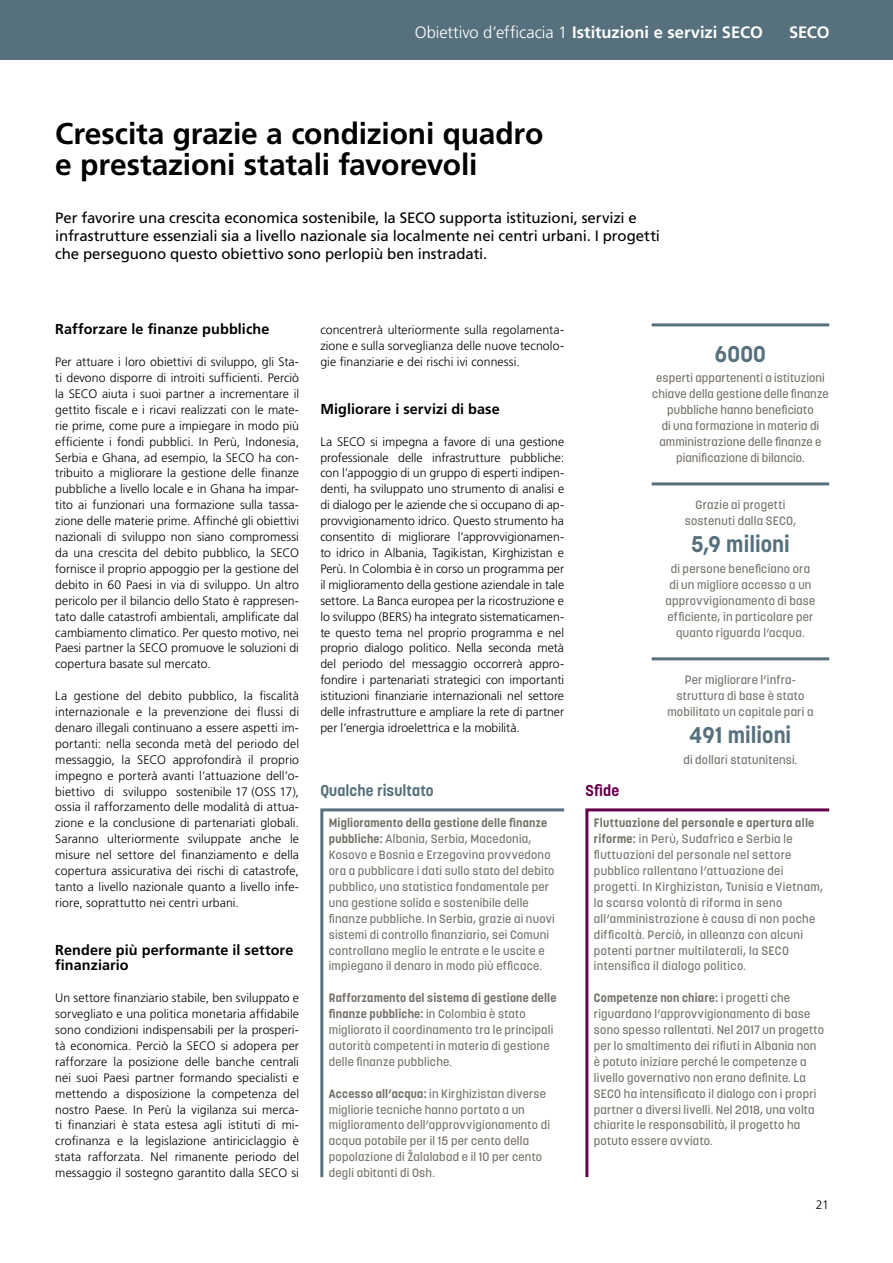
<style>
.page{position:relative;width:893px;height:1263px;background:#fff}
.page>*{position:absolute;margin:0;border:0;box-sizing:border-box;transform-origin:0 0}
._7_Haupttitel{font:700 30px/31.8px "Frutiger LT Pro";letter-spacing:-.005em;color:#000}
._9_Big{font:700 22.5px "Korolev";letter-spacing:.005em;color:#56717d}
._2_Kapitel_Bold{font:700 16.5px "Frutiger LT Pro";color:#fff}
._9_Titel_Kasten{font:700 15.6px "Korolev";letter-spacing:.005em;color:#56717d}
._9_Titel_Kasten-2{font:700 15.6px "Korolev";color:#67004b}
._4_Lauf_Lead_9_5pt{font:15px/18px "Frutiger LT Pro";letter-spacing:-.01em;color:#000}
._8_Zwischentitel_10p{font:700 14.4px/15.9px "Frutiger LT Pro";letter-spacing:.005em;color:#000}
._1_Lauftext_9pt{font:300 12.3px/15.9px "Frutiger LT Pro";letter-spacing:.005em;color:#000;text-align:justify}
._8_Kasten_Ausblick_r{font:500 12px/15.9px "Korolev";letter-spacing:.02em;color:#757068}
._8_Small{font:500 12px/15.9px "Korolev";letter-spacing:.015em;color:#757068;text-align:center}
._9_Big-2{font:500 12px/15.9px "Korolev";letter-spacing:.02em;color:#757068;text-align:center}
.s1{font-weight:300}
.s2{font-weight:700}
</style>
<div class="page">
<div style="left:0;top:0;width:893px;height:60px;background:#56717d"></div>
<svg style="left:320px;top:808px;width:245px;height:370px"></svg>
<svg style="left:585px;top:808px;width:245px;height:370px"></svg>
<hr style="left:652px;top:323px;width:177px;height:3px;background:#56717d">
<hr style="left:652px;top:482px;width:177px;height:3px;background:#56717d">
<hr style="left:652px;top:657px;width:177px;height:3px;background:#56717d">
<p class="_2_Kapitel_Bold" style="left:415px;top:22px;width:350px"><span class="s1">Obiettivo d’efficacia 1</span> Istituzioni e servizi SECO</p>
<h3 class="_2_Kapitel_Bold" style="left:789px;top:22px;width:42px">SECO</h3>
<p class="_7_Haupttitel" style="left:55px;top:117px;width:490px">Crescita grazie a condizioni quadro e prestazioni statali favorevoli</p>
<p class="_4_Lauf_Lead_9_5pt" style="left:55px;top:209px;width:606px">Per favorire una crescita economica sostenibile, la SECO supporta istituzioni, servizi e infrastrutture essenziali sia a livello nazionale sia localmente nei centri urbani. I progetti che perseguono questo obiettivo sono perlopiù ben instradati.</p>
<p class="_8_Zwischentitel_10p" style="left:55px;top:321px;width:216px">Rafforzare le finanze pubbliche</p>
<p class="_1_Lauftext_9pt" style="left:55px;top:354px;width:245px">Per attuare i loro obiettivi di sviluppo, gli Sta&shy;ti devono disporre di introiti sufficienti. Perciò la SECO aiuta i suoi partner a incrementare il gettito fiscale e i ricavi realizzati con le mate&shy;rie prime, come pure a impiegare in modo più efficiente i fondi pubblici. In Perù, Indonesia, Serbia e Ghana, ad esempio, la SECO ha con&shy;tribuito a migliorare la gestione delle finanze pubbliche a livello locale e in Ghana ha impar&shy;tito ai funzionari una formazione sulla tassa&shy;zione delle materie prime. Affinché gli obiettivi nazionali di sviluppo non siano compromessi da una crescita del debito pubblico, la SECO fornisce il proprio appoggio per la gestione del debito in 60 Paesi in via di sviluppo. Un altro pericolo per il bilancio dello Stato è rappresen&shy;tato dalle catastrofi ambientali, amplificate dal cambiamento climatico. Per questo motivo, nei Paesi partner la SECO promuove le soluzioni di copertura basate sul mercato.</p>
<p class="_1_Lauftext_9pt" style="left:55px;top:688px;width:245px">La gestione del debito pubblico, la fiscalità internazionale e la prevenzione dei flussi di denaro illegali continuano a essere aspetti im&shy;portanti: nella seconda metà del periodo del messaggio, la SECO approfondirà il proprio impegno e porterà avanti l’attuazione dell’o&shy;biettivo di sviluppo sostenibile 17 (OSS 17), ossia il rafforzamento delle modalità di attua&shy;zione e la conclusione di partenariati globali.<br>Saranno ulteriormente sviluppate anche le misure nel settore del finanziamento e della copertura assicurativa dei rischi di catastrofe, tanto a livello nazionale quanto a livello infe&shy;riore, soprattutto nei centri urbani.</p>
<p class="_8_Zwischentitel_10p" style="left:55px;top:942px;width:240px">Rendere più performante il settore finanziario</p>
<p class="_1_Lauftext_9pt" style="left:55px;top:990px;width:245px">Un settore finanziario stabile, ben sviluppato e sorvegliato e una politica monetaria affidabile sono condizioni indispensabili per la prosperi&shy;tà economica. Perciò la SECO si adopera per rafforzare la posizione delle banche centrali nei suoi Paesi partner formando specialisti e mettendo a disposizione la competenza del nostro Paese. In Perù la vigilanza sui merca&shy;ti finanziari è stata estesa agli istituti di mi&shy;crofinanza e la legislazione antiriciclaggio è stata rafforzata. Nel rimanente periodo del messaggio il sostegno garantito dalla SECO si</p>
<p class="_1_Lauftext_9pt" style="left:320px;top:322px;width:245px">concentrerà ulteriormente sulla regolamenta&shy;zione e sulla sorveglianza delle nuove tecnolo&shy;gie finanziarie e dei rischi ivi connessi.</p>
<p class="_8_Zwischentitel_10p" style="left:320px;top:401px;width:181px">Migliorare i servizi di base</p>
<p class="_1_Lauftext_9pt" style="left:320px;top:434px;width:245px">La SECO si impegna a favore di una gestione professionale delle infrastrutture pubbliche: con l’appoggio di un gruppo di esperti indipen&shy;denti, ha sviluppato uno strumento di analisi e di dialogo per le aziende che si occupano di ap&shy;provvigionamento idrico. Questo strumento ha consentito di migliorare l’approvvigionamen&shy;to idrico in Albania, Tagikistan, Kirghizistan e Perù. In Colombia è in corso un programma per il miglioramento della gestione aziendale in tale settore. La Banca europea per la ricostruzione e lo sviluppo (BERS) ha integrato sistematicamen&shy;te questo tema nel proprio programma e nel proprio dialogo politico. Nella seconda metà del periodo del messaggio occorrerà appro&shy;fondire i partenariati strategici con importanti istituzioni finanziarie internazionali nel settore delle infrastrutture e ampliare la rete di partner per l’energia idroelettrica e la mobilità.</p>
<p class="_9_Titel_Kasten" style="left:320px;top:780px;width:115px">Qualche risultato</p>
<p class="_8_Kasten_Ausblick_r" style="left:329px;top:815px;width:227px"><span class="s2">Miglioramento della gestione delle finanze pubbliche:</span> Albania, Serbia, Macedonia, Kosovo e Bosnia e Erzegovina provvedono ora a pubblicare i dati sullo stato del debito pubblico, una statistica fondamentale per una gestione solida e sostenibile delle finanze pubbliche. In Serbia, grazie ai nuovi sistemi di controllo finanziario, sei Comuni controllano meglio le entrate e le uscite e impiegano il denaro in modo più efficace.</p>
<p class="_8_Kasten_Ausblick_r" style="left:329px;top:990px;width:229px"><span class="s2">Rafforzamento del sistema di gestione delle finanze pubbliche:</span> in Colombia è stato migliorato il coordinamento tra le principali autorità competenti in materia di gestione delle finanze pubbliche.</p>
<p class="_8_Kasten_Ausblick_r" style="left:329px;top:1085px;width:223px"><span class="s2">Accesso all’acqua:</span> in Kirghizistan diverse migliorie tecniche hanno portato a un miglioramento dell’approvvigionamento di acqua potabile per il 15 per cento della popolazione di Žalalabad e il 10 per cento degli abitanti di Osh.</p>
<p class="_9_Big" style="left:715px;top:339px;width:53px">6000</p>
<p class="_8_Small" style="left:652px;top:370px;width:178px">esperti appartenenti a istituzioni chiave della gestione delle finanze pubbliche hanno beneficiato<br>di una formazione in materia di amministrazione delle finanze e pianificazione di bilancio.</p>
<p class="_9_Big-2" style="left:685px;top:497px;width:113px">Grazie ai progetti sostenuti dalla SECO,</p>
<p class="_9_Big" style="left:691px;top:530px;width:100px">5,9 milioni</p>
<p class="_8_Small" style="left:665px;top:561px;width:151px">di persone beneficiano ora di un migliore accesso a un approvvigionamento di base efficiente, in particolare per quanto riguarda l’acqua.</p>
<p class="_8_Small" style="left:667px;top:672px;width:148px">Per migliorare l’infra&shy;struttura di base è stato mobilitato un capitale pari a</p>
<p class="_9_Big" style="left:690px;top:721px;width:103px">491 milioni</p>
<p class="_8_Small" style="left:683px;top:751px;width:116px">di dollari statunitensi.</p>
<p class="_9_Titel_Kasten-2" style="left:585px;top:780px;width:35px">Sfide</p>
<p class="_8_Kasten_Ausblick_r" style="left:594px;top:815px;width:231px"><span class="s2">Fluttuazione del personale e apertura alle riforme:</span> in Perù, Sudafrica e Serbia le fluttuazioni del personale nel settore pubblico rallentano l’attuazione dei progetti. In Kirghizistan, Tunisia e Vietnam, la scarsa volontà di riforma in seno all’amministrazione è causa di non poche difficoltà. Perciò, in alleanza con alcuni potenti partner multilaterali, la SECO intensifica il dialogo politico.</p>
<p class="_8_Kasten_Ausblick_r" style="left:594px;top:990px;width:232px"><span class="s2">Competenze non chiare:</span> i progetti che riguardano l’approvvigionamento di base sono spesso rallentati. Nel 2017 un progetto per lo smaltimento dei rifiuti in Albania non è potuto iniziare perché le competenze a livello governativo non erano definite. La SECO ha intensificato il dialogo con i propri partner a diversi livelli. Nel 2018, una volta chiarite le responsabilità, il progetto ha potuto essere avviato.</p>
<p class="_1_Lauftext_9pt" style="left:816px;top:1197px;width:15px">21</p>
</div>
